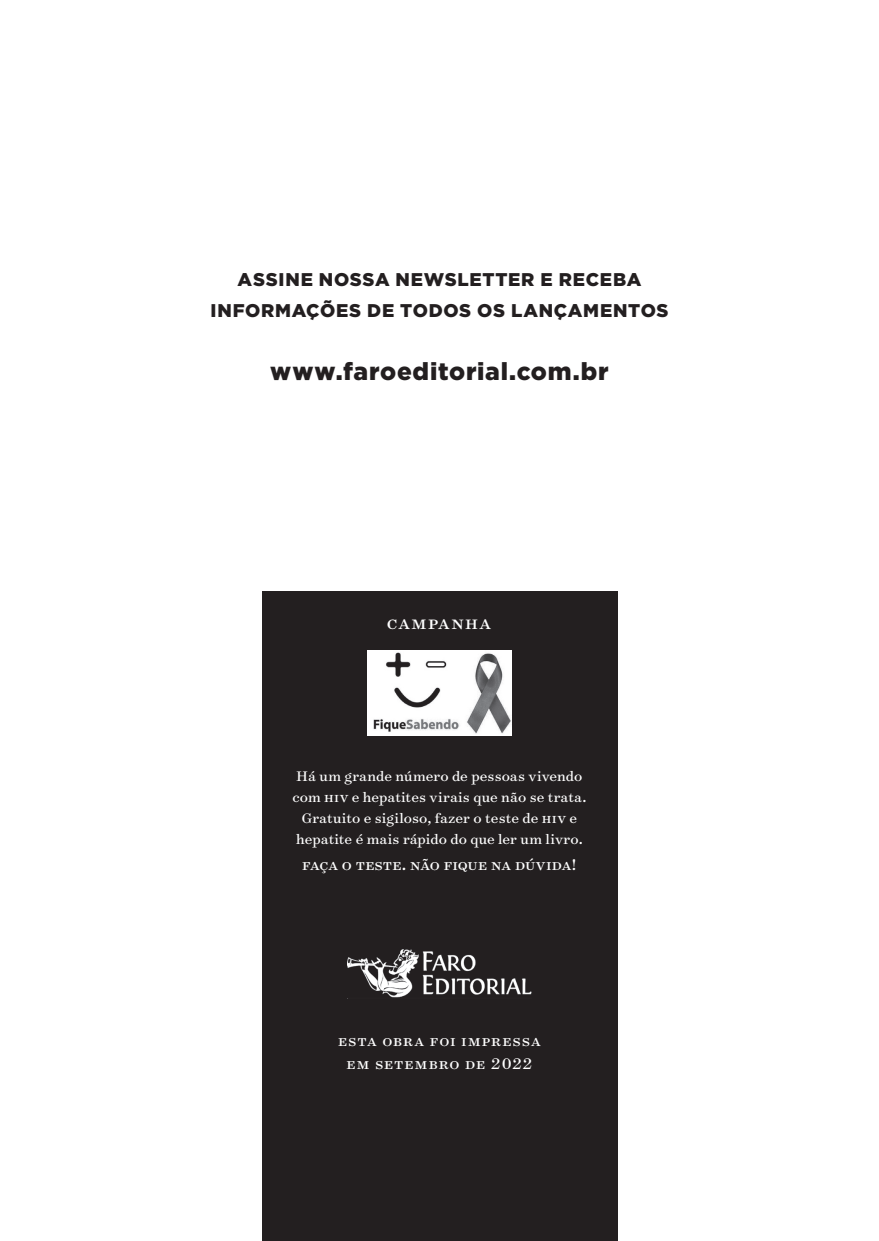
<style>
.page{position:relative;width:879px;height:1241px;background:#fff}
.page>*{position:absolute;margin:0;border:0;box-sizing:border-box;transform-origin:0 0}
.t1{font:900 24.5px "Gotham HTF";letter-spacing:.03em;color:#231f20}
.t2{font:21px "Surveyor Text";letter-spacing:.065em;color:#fff}
.t3{font:900 18.38px/31.5px "Gotham HTF";letter-spacing:.04em;color:#231f20;text-align:center}
.t4{font:17.5px/22.8px "Surveyor Text";letter-spacing:.055em;color:#fff;text-align:center}
.t5{font:17.5px "Surveyor Text";letter-spacing:-.005em;color:#fff}
.t6{font:15.75px/21px "Surveyor Text";letter-spacing:.025em;color:#fff;text-align:center}
</style>
<div class="page">
<div style="left:262px;top:592px;width:354px;height:648px;background:#231f20"></div>
<img style="left:368px;top:650px;width:143px;height:85px">
<img style="left:347px;top:949px;width:184px;height:49px">
<p class="t3" style="left:210px;top:263px;width:459px">ASSINE NOSSA NEWSLETTER E RECEBA<br>INFORMAÇÕES DE TODOS OS LANÇAMENTOS</p>
<h1 class="t1" style="left:270px;top:357px;width:340px">www.faroeditorial.com.br</h1>
<h2 class="t2" style="left:386px;top:609px;width:106px">campanha</h2>
<p class="t6" style="left:292px;top:765px;width:295px">Há um grande número de pessoas vivendo com hiv e hepatites virais que não se trata.<br>Gratuito e sigiloso, fazer o teste de hiv e hepatite é mais rápido do que ler um livro.</p>
<p class="t5" style="left:302px;top:853px;width:276px">Faça o teste. Não fique na dúvida!</p>
<p class="t4" style="left:338px;top:1028px;width:204px">esta obra foi impressa em setembro DE 2022</p>
</div>
